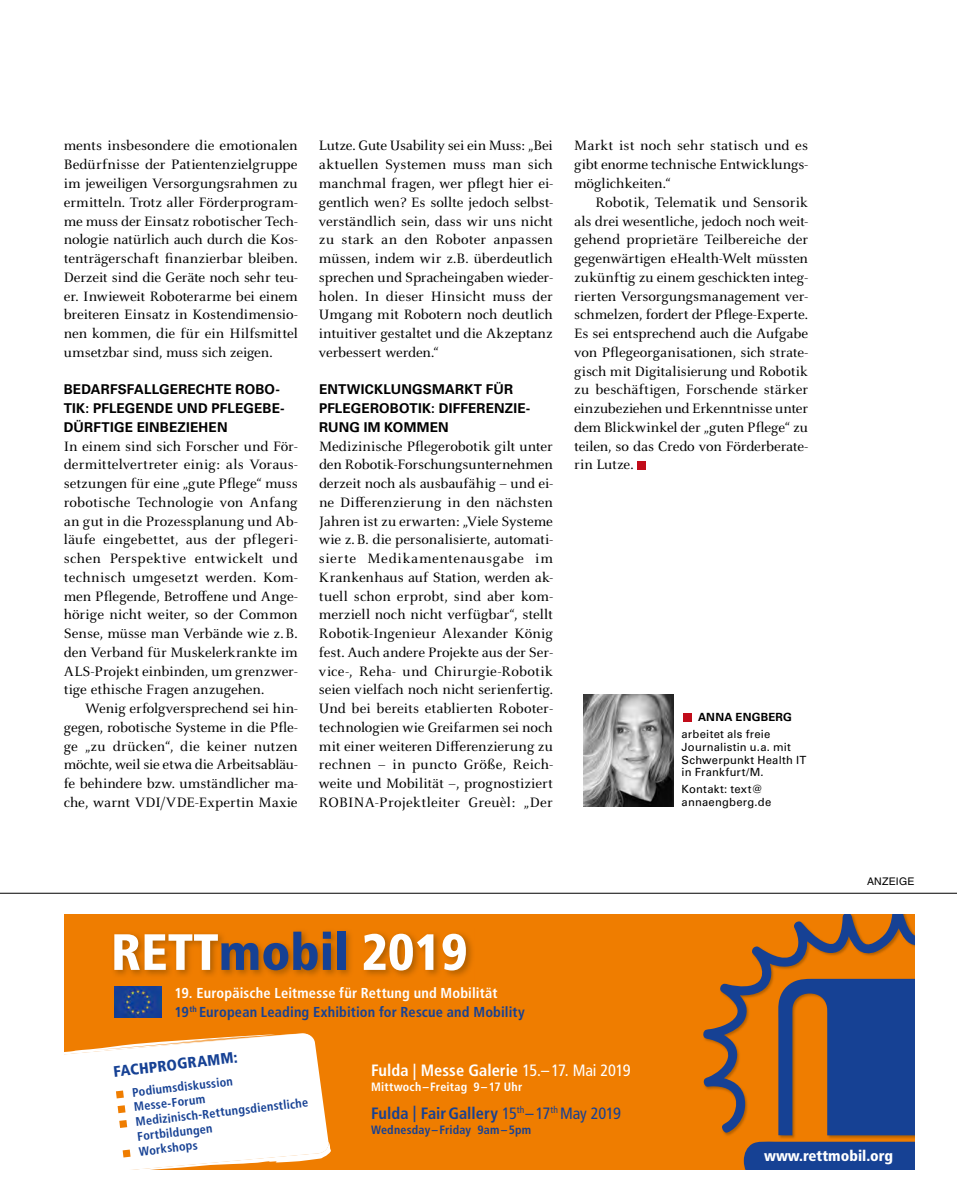
<style>
.page{position:relative;width:957px;height:1191px;background:#fff}
.page>*{position:absolute;margin:0;border:0;box-sizing:border-box;transform-origin:0 0}
.t1{font:900 condensed 51px "Frutiger LT Std";color:#fff}
.t2{font:700 condensed 16.35px "Frutiger LT Std";color:#164194}
.t3{font:700 condensed 16.35px "Frutiger LT Std";letter-spacing:.005em;color:#fff}
.t4{font:900 condensed 15.3px "Frutiger LT Std";color:#164194}
.t5{font:15px/18.8px "Celeste OT";letter-spacing:-.005em;color:#000;text-align:justify}
.t6{font:900 condensed 15px "Frutiger LT Std";color:#fff}
.t7{font:700 condensed 14.4px/19px "Frutiger LT Std";letter-spacing:.01em;color:#164194}
.t8{font:700 13.5px/18.8px "Univers LT Std";letter-spacing:.015em;color:#000}
.t9{font:700 condensed 12.45px/14.9px "Frutiger LT Std";color:#164194}
.t10{font:700 condensed 12px "Frutiger LT Std";letter-spacing:.015em;color:#fff}
.t11{font:700 condensed 12px "Frutiger LT Std";letter-spacing:.015em;color:#164194}
.t12{font:11.25px/12.8px "Univers LT Std";letter-spacing:.02em;color:#000}
.t13{font:700 11.25px "Univers LT Std";letter-spacing:.02em;color:#000}
.t14{font:10.5px "Helvetica LT Std";letter-spacing:.02em;color:#000}
.s1{color:#164194}
.s2{color:#fff}
.s3{font-weight:400}
</style>
<div class="page">
<div style="left:637px;top:461px;width:9px;height:8px;background:#c10c1a"></div>
<img style="left:584px;top:694px;width:89px;height:112px">
<div style="left:683px;top:713px;width:8px;height:8px;background:#c10c1a"></div>
<div style="left:64px;top:914px;width:850px;height:255px;background:#ef7d00"></div>
<img style="left:114px;top:986px;width:48px;height:31px">
<img style="left:114px;top:931px;width:358px;height:45px">
<svg style="left:703px;top:914px;width:211px;height:218px"></svg>
<svg style="left:744px;top:978px;width:170px;height:191px"></svg>
<svg style="left:64px;top:1033px;width:267px;height:137px;background:#fdefe0"></svg>
<hr style="left:0;top:893px;width:957px;height:1px;background:#000">
<p class="t5" style="left:64px;top:136px;width:235px">ments insbesondere die emotionalen Bedürfnisse der Patientenzielgruppe im jeweiligen Versorgungsrahmen zu ermitteln. Trotz aller Förderprogram&shy;me muss der Einsatz robotischer Tech&shy;nologie natürlich auch durch die Kos&shy;tenträgerschaft finanzierbar bleiben.<br>Derzeit sind die Geräte noch sehr teu&shy;er. Inwieweit Roboterarme bei einem breiteren Einsatz in Kostendimensio&shy;nen kommen, die für ein Hilfsmittel umsetzbar sind, muss sich zeigen.</p>
<p class="t8" style="left:64px;top:380px;width:222px">BEDARFSFALLGERECHTE ROBO-<br>TIK: PFLEGENDE UND PFLEGEBE-<br>DÜRFTIGE EINBEZIEHEN</p>
<p class="t5" style="left:64px;top:436px;width:235px">In einem sind sich Forscher und För&shy;dermittelvertreter einig: als Voraus&shy;setzungen für eine „gute Pflege“ muss robotische Technologie von Anfang an gut in die Prozessplanung und Ab&shy;läufe eingebettet, aus der pflegeri&shy;schen Perspektive entwickelt und technisch umgesetzt werden. Kom&shy;men Pflegende, Betroffene und Ange&shy;hörige nicht weiter, so der Common Sense, müsse man Verbände wie z.B. den Verband für Muskelerkrankte im ALS-Projekt einbinden, um grenzwer&shy;tige ethische Fragen anzugehen.</p>
<p class="t5" style="left:64px;top:699px;width:235px;text-indent:21px">Wenig erfolgversprechend sei hin&shy;gegen, robotische Systeme in die Pfle&shy;ge „zu drücken“, die keiner nutzen möchte, weil sie etwa die Arbeitsabläu&shy;fe behindere bzw. umständlicher ma&shy;che, warnt VDI/VDE-Expertin Maxie</p>
<p class="t5" style="left:319px;top:136px;width:235px">Lutze. Gute Usability sei ein Muss: „Bei aktuellen Systemen muss man sich manchmal fragen, wer pflegt hier ei&shy;gentlich wen? Es sollte jedoch selbst&shy;verständlich sein, dass wir uns nicht zu stark an den Roboter anpassen müssen, indem wir z.B. überdeutlich sprechen und Spracheingaben wieder&shy;holen. In dieser Hinsicht muss der Umgang mit Robotern noch deutlich intuitiver gestaltet und die Akzeptanz verbessert werden.“</p>
<p class="t8" style="left:319px;top:380px;width:213px">ENTWICKLUNGSMARKT FÜR<br>PFLEGEROBOTIK: DIFFERENZIE-<br>RUNG IM KOMMEN</p>
<p class="t5" style="left:319px;top:436px;width:235px">Medizinische Pflegerobotik gilt unter den Robotik-Forschungsunternehmen derzeit noch als ausbaufähig – und ei&shy;ne Differenzierung in den nächsten Jahren ist zu erwarten: „Viele Systeme wie z.B. die personalisierte, automati&shy;sierte Medikamentenausgabe im Krankenhaus auf Station, werden ak&shy;tuell schon erprobt, sind aber kom&shy;merziell noch nicht verfügbar“, stellt Robotik-Ingenieur Alexander König fest. Auch andere Projekte aus der Ser&shy;vice-, Reha- und Chirurgie-Robotik seien vielfach noch nicht serienfertig.<br>Und bei bereits etablierten Roboter&shy;technologien wie Greifarmen sei noch mit einer weiteren Differenzierung zu rechnen – in puncto Größe, Reich&shy;weite und Mobilität –, prognostiziert ROBINA-Projektleiter Greuèl: „Der</p>
<p class="t5" style="left:574px;top:136px;width:235px">Markt ist noch sehr statisch und es gibt enorme technische Entwicklungs&shy;möglichkeiten.“</p>
<p class="t5" style="left:574px;top:193px;width:235px;text-indent:21px">Robotik, Telematik und Sensorik als drei wesentliche, jedoch noch weit&shy;gehend proprietäre Teilbereiche der gegenwärtigen eHealth-Welt müssten zukünftig zu einem geschickten integ&shy;rierten Versorgungsmanagement ver&shy;schmelzen, fordert der Pflege-Experte.<br>Es sei entsprechend auch die Aufgabe von Pflegeorganisationen, sich strate&shy;gisch mit Digitalisierung und Robotik zu beschäftigen, Forschende stärker einzubeziehen und Erkenntnisse unter dem Blickwinkel der „guten Pflege“ zu teilen, so das Credo von Förderberate&shy;rin Lutze.</p>
<p class="t13" style="left:698px;top:710px;width:96px">ANNA ENGBERG</p>
<p class="t12" style="left:681px;top:728px;width:126px">arbeitet als freie<br>Journalistin u.a. mit<br>Schwerpunkt Health IT in Frankfurt/M.</p>
<p class="t12" style="left:681px;top:783px;width:91px">Kontakt: text@ annaengberg.de</p>
<h1 class="t1" style="left:111px;top:921px;width:358px">RETT<span class="s1">mobil</span> 2019</h1>
<p class="t7" style="left:174px;top:983px;width:352px"><span class="s2">19. Europäische Leitmesse für Rettung und Mobilität<br></span>19<sup>th</sup> European Leading Exhibition for Rescue and Mobility</p>
<p class="t14" style="left:867px;top:874px;width:49px">ANZEIGE</p>
<p class="t4" style="left:112px;top:1062px;width:126px;rotate:-7deg">FACHPROGRAMM:</p>
<p class="t9" style="left:131px;top:1085px;width:175px;rotate:-7deg">Podiumsdiskussion<br>Messe-Forum<br>Medizinisch-Rettungsdienstliche<br>Fortbildungen<br>Workshops</p>
<p class="t3" style="left:371px;top:1061px;width:261px">Fulda | Messe Galerie <span class="s3">15.– 17. Mai 2019</span></p>
<p class="t10" style="left:371px;top:1079px;width:153px">Mittwoch – Freitag 9 – 17 Uhr</p>
<p class="t2" style="left:371px;top:1103px;width:251px">Fulda | Fair Gallery <span class="s3">15</span><sup>th</sup> <span class="s3">– 17</span><sup>th</sup> <span class="s3">May 2019</span></p>
<p class="t11" style="left:371px;top:1122px;width:162px">Wednesday – Friday 9am – 5pm</p>
<p class="t6" style="left:764px;top:1146px;width:131px">www.rettmobil.org</p>
</div>
